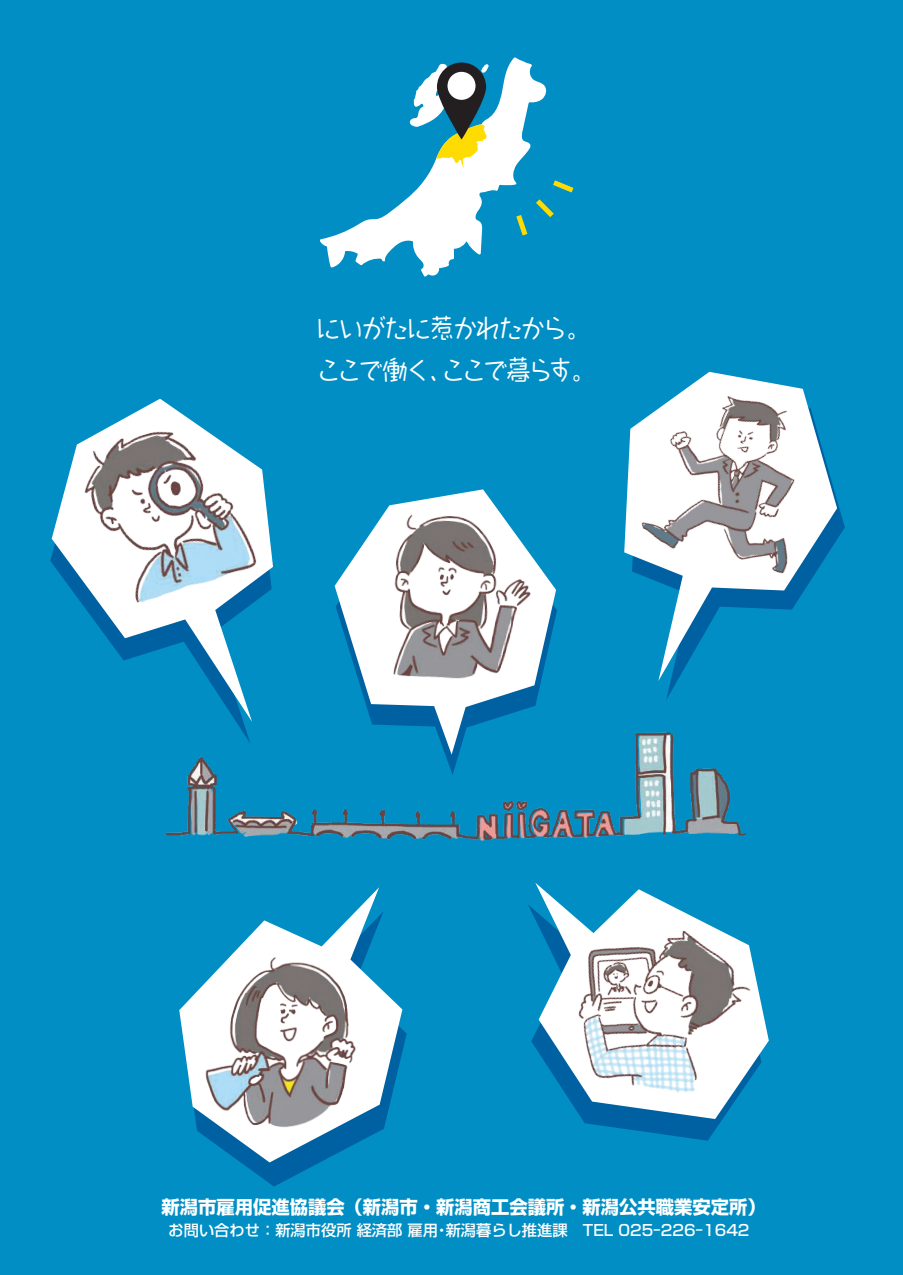
<style>
.page{position:relative;width:903px;height:1275px;background:#008ec4}
.page>*{position:absolute;margin:0;border:0;box-sizing:border-box;transform-origin:0 0}
.t1{font:27.3px/42.2px "Takapokki Min";letter-spacing:-.085em;color:#fff;scale:.9 1}
.t2{font:700 18.38px "Shin Go Pr 6 N";color:#fff}
.t3{font:500 15.22px "Shin Go Pr 6 N";color:#fff}
</style>
<div class="page">
<hr style="left:902px;top:268px;width:1px;height:243px;background:#231f20">
<svg style="left:319px;top:57px;width:228px;height:220px"></svg>
<svg style="left:409px;top:63px;width:81px;height:100px"></svg>
<svg style="left:437px;top:63px;width:49px;height:77px;fill:#231f20"></svg>
<div style="left:447px;top:72px;width:28px;height:28px;background:#fff;border-radius:50%"></div>
<svg style="left:513px;top:177px;width:61px;height:62px"></svg>
<img style="left:166px;top:733px;width:579px;height:108px">
<svg style="left:50px;top:538px;width:222px;height:206px"></svg>
<svg style="left:52px;top:675px;width:220px;height:47px"></svg>
<img style="left:52px;top:399px;width:221px;height:276px">
<svg style="left:240px;top:1009px;width:167px;height:177px"></svg>
<svg style="left:243px;top:887px;width:140px;height:56px"></svg>
<img style="left:179px;top:943px;width:223px;height:219px">
<svg style="left:528px;top:905px;width:195px;height:236px"></svg>
<svg style="left:535px;top:883px;width:8px;height:236px"></svg>
<img style="left:539px;top:889px;width:230px;height:230px">
<svg style="left:658px;top:372px;width:179px;height:309px"></svg>
<img style="left:624px;top:373px;width:192px;height:266px">
<svg style="left:336px;top:609px;width:221px;height:166px"></svg>
<svg style="left:335px;top:548px;width:221px;height:207px"></svg>
<img style="left:360px;top:489px;width:179px;height:219px">
<h1 class="t1" style="left:316px;top:306px;width:313px">にいがたに惹かれたから。ここで働く、ここで暮らす。</h1>
<p class="t2" style="left:162px;top:1193px;width:605px">新潟市雇用促進協議会（新潟市・新潟商工会議所・新潟公共職業安定所）</p>
<p class="t3" style="left:169px;top:1218px;width:582px">お問い合わせ：新潟市役所 経済部 雇用・新潟暮らし推進課　TEL 025-226-1642</p>
</div>
